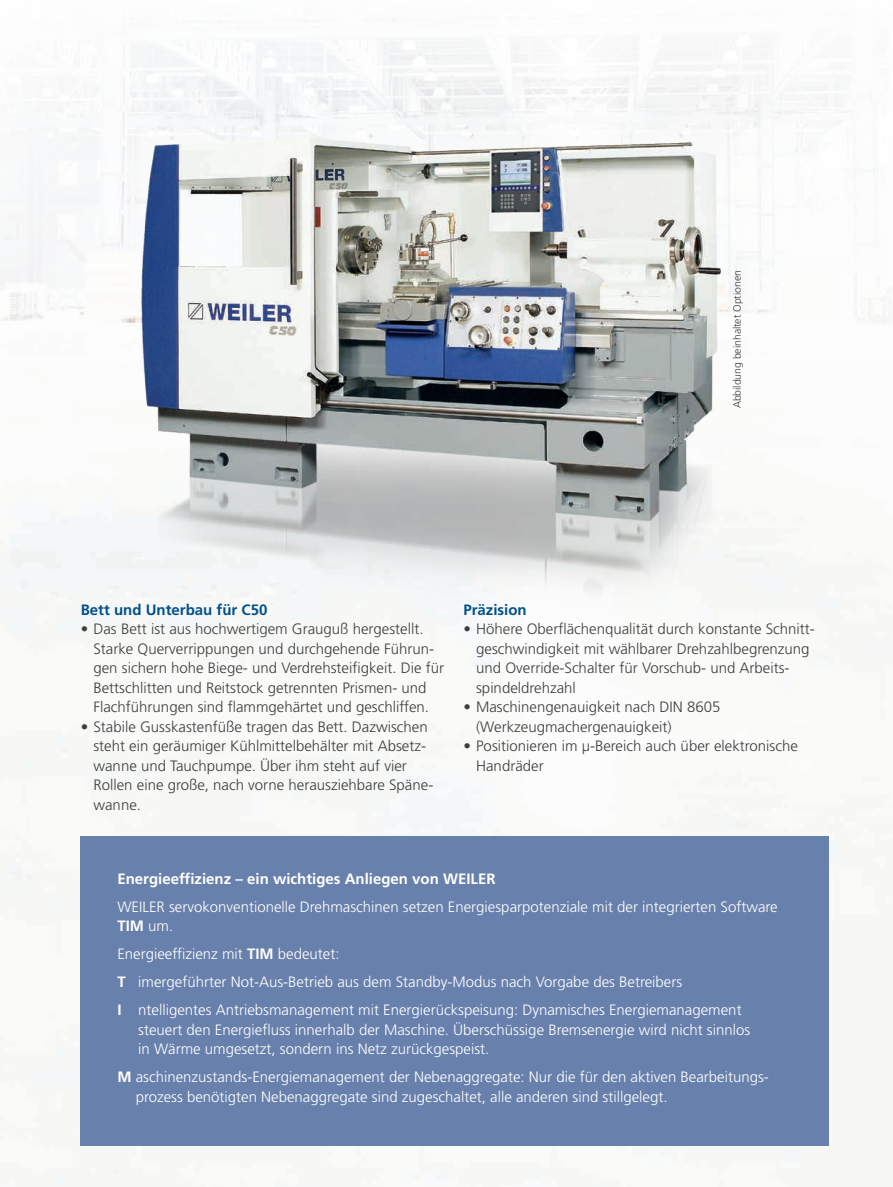
<style>
.page{position:relative;width:893px;height:1187px;background:#fff}
.page>*{position:absolute;margin:0;border:0;box-sizing:border-box;transform-origin:0 0}
.t1{font:300 15px/19.5px "Frutiger";color:#3e3e3f}
.t2{font:300 15px/19.5px "Frutiger";color:#fff}
.t3{font:700 15px "Frutiger";color:#fff}
.t4{font:700 15px "Frutiger";color:#015089}
.t5{font:300 10.5px "Frutiger";letter-spacing:-.005em;color:#3e3e3f}
.s1{font-weight:700}
</style>
<div class="page">
<img style="left:0;top:543px;width:885px;height:643px">
<img style="left:55px;top:94px;width:751px;height:553px">
<div style="left:81px;top:836px;width:748px;height:309px;background:#6880ac"></div>
<p class="t5" style="left:731px;top:408px;width:139px;rotate:-90deg">Abbildung beinhaltet Optionen</p>
<p class="t4" style="left:81px;top:600px;width:188px">Bett und Unterbau für C50</p>
<p class="t1" style="left:93px;top:619px;width:352px;text-indent:-13px">• Das Bett ist aus hochwertigem Grauguß hergestellt.<br>Starke Querverrippungen und durchgehende Führun&shy;gen sichern hohe Biege- und Verdrehsteifigkeit. Die für Bettschlitten und Reitstock getrennten Prismen- und Flachführungen sind flammgehärtet und geschliffen.</p>
<p class="t1" style="left:93px;top:716px;width:341px;text-indent:-13px">• Stabile Gusskastenfüße tragen das Bett. Dazwischen steht ein geräumiger Kühlmittelbehälter mit Absetz&shy;wanne und Tauchpumpe. Über ihm steht auf vier Rollen eine große, nach vorne herausziehbare Späne&shy;wanne.</p>
<p class="t4" style="left:463px;top:600px;width:65px">Präzision</p>
<p class="t1" style="left:476px;top:619px;width:340px;text-indent:-13px">• Höhere Oberflächenqualität durch konstante Schnitt&shy;geschwindigkeit mit wählbarer Drehzahlbegrenzung und Override-Schalter für Vorschub- und Arbeits&shy;spindeldrehzahl</p>
<p class="t1" style="left:476px;top:697px;width:246px;text-indent:-13px">• Maschinengenauigkeit nach DIN 8605 (Werkzeugmachergenauigkeit)</p>
<p class="t1" style="left:476px;top:736px;width:323px;text-indent:-13px">• Positionieren im μ-Bereich auch über elektronische<br>Handräder</p>
<p class="t3" style="left:117px;top:869px;width:380px">Energieeffizienz – ein wichtiges Anliegen von WEILER</p>
<p class="t2" style="left:117px;top:896px;width:662px">WEILER servokonventionelle Drehmaschinen setzen Energiesparpotenziale mit der integrierten Software<br><span class="s1">TIM</span> um.</p>
<p class="t2" style="left:117px;top:940px;width:626px;line-height:28px">Energieeffizienz mit <span class="s1">TIM</span> bedeutet:<br><span class="s1">T</span> imergeführter Not-Aus-Betrieb aus dem Standby-Modus nach Vorgabe des Betreibers<br><span class="s1">I</span> ntelligentes Antriebsmanagement mit Energierückspeisung: Dynamisches Energiemanagement</p>
<p class="t2" style="left:138px;top:1019px;width:614px">steuert den Energiefluss innerhalb der Maschine. Überschüssige Bremsenergie wird nicht sinnlos in Wärme umgesetzt, sondern ins Netz zurückgespeist.</p>
<p class="t2" style="left:136px;top:1067px;width:635px;text-indent:-18px"><span class="s1">M</span> aschinenzustands-Energiemanagement der Nebenaggregate: Nur die für den aktiven Bearbeitungs&shy;prozess benötigten Nebenaggregate sind zugeschaltet, alle anderen sind stillgelegt.</p>
</div>
